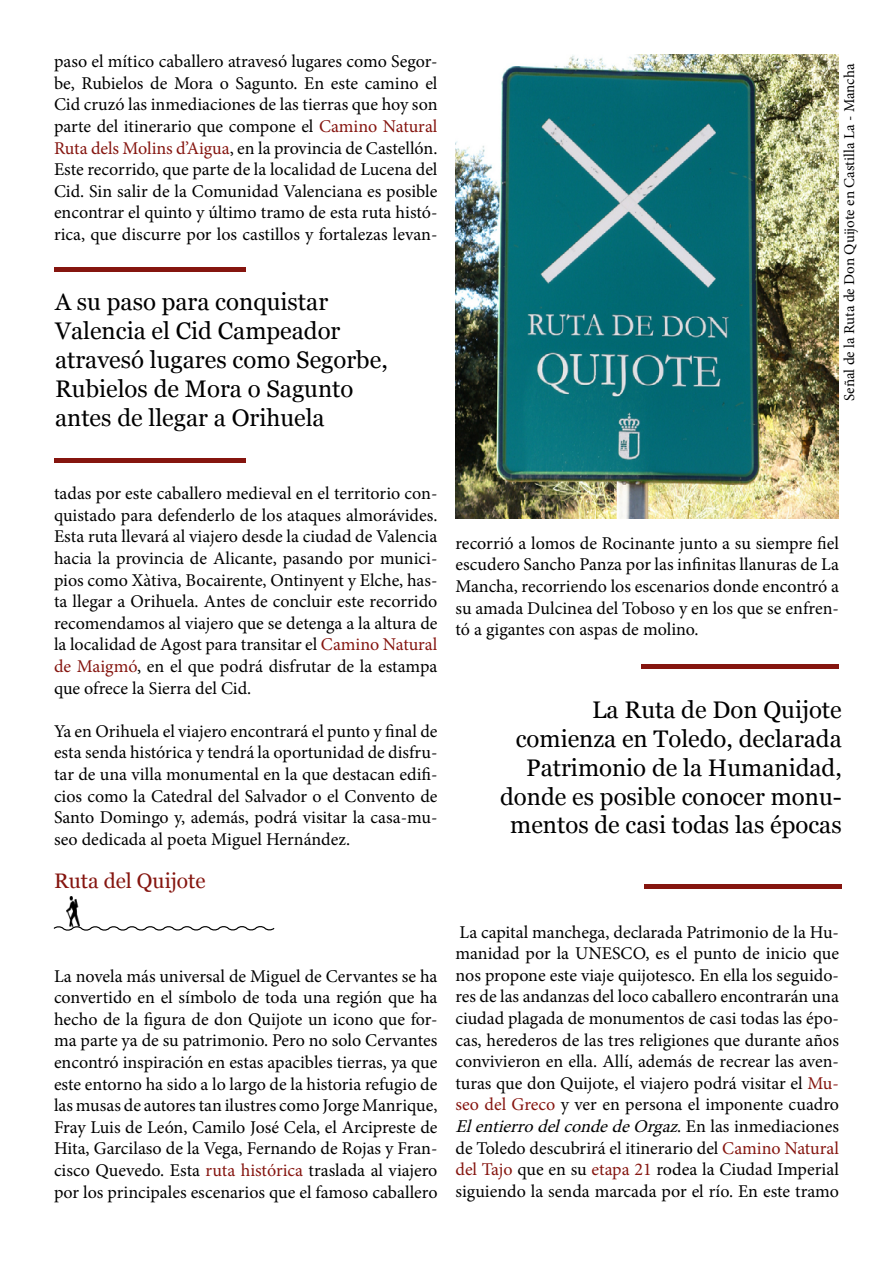
<style>
.page{position:relative;width:893px;height:1263px;background:#fff}
.page>*{position:absolute;margin:0;border:0;box-sizing:border-box;transform-origin:0 0}
.t1{font:24px/28.8px "Georgia";color:#000}
.t2{font:21px "Georgia";color:#85150f}
.t3{font:18px/21.6px "Minion Pro";color:#000;text-align:justify}
.t4{font:15px "Minion Pro";color:#000}
.s1{color:#85150f}
.s2{font-style:italic}
</style>
<div class="page">
<img style="left:455px;top:54px;width:384px;height:465px">
<svg style="left:53px;top:924px;width:222px;height:7px"></svg>
<img style="left:66px;top:896px;width:13px;height:31px">
<div style="left:645px;top:884px;width:197px;height:5px;background:#85150f"></div>
<div style="left:641px;top:664px;width:198px;height:5px;background:#85150f"></div>
<div style="left:54px;top:267px;width:192px;height:5px;background:#85150f"></div>
<div style="left:54px;top:458px;width:192px;height:5px;background:#85150f"></div>
<p class="t3" style="left:54px;top:51px;width:385px">paso el mítico caballero atravesó lugares como Segor&shy;be, Rubielos de Mora o Sagunto. En este camino el Cid cruzó las inmediaciones de las tierras que hoy son parte del itinerario que compone el <span class="s1">Camino Natural Ruta dels Molins d’Aigua</span>, en la provincia de Castellón.<br>Este recorrido, que parte de la localidad de Lucena del Cid. Sin salir de la Comunidad Valenciana es posible encontrar el quinto y último tramo de esta ruta histó&shy;rica, que discurre por los castillos y fortalezas levan-</p>
<h1 class="t1" style="left:55px;top:288px;width:334px">A su paso para conquistar<br>Valencia el Cid Campeador atravesó lugares como Segorbe,<br>Rubielos de Mora o Sagunto antes de llegar a Orihuela</h1>
<p class="t4" style="left:839px;top:401px;width:339px;rotate:-90deg">Señal de la Ruta de Don Quijote en Castilla La - Mancha</p>
<p class="t3" style="left:54px;top:483px;width:385px">tadas por este caballero medieval en el territorio con&shy;quistado para defenderlo de los ataques almorávides.<br>Esta ruta llevará al viajero desde la ciudad de Valencia hacia la provincia de Alicante, pasando por munici&shy;pios como Xàtiva, Bocairente, Ontinyent y Elche, has&shy;ta llegar a Orihuela. Antes de concluir este recorrido recomendamos al viajero que se detenga a la altura de la localidad de Agost para transitar el <span class="s1">Camino Natural de Maigmó</span>, en el que podrá disfrutar de la estampa que ofrece la Sierra del Cid.</p>
<p class="t3" style="left:54px;top:720px;width:385px">Ya en Orihuela el viajero encontrará el punto y final de esta senda histórica y tendrá la oportunidad de disfru&shy;tar de una villa monumental en la que destacan edifi&shy;cios como la Catedral del Salvador o el Convento de Santo Domingo y, además, podrá visitar la casa-mu&shy;seo dedicada al poeta Miguel Hernández.</p>
<p class="t2" style="left:54px;top:868px;width:153px">Ruta del Quijote</p>
<p class="t3" style="left:54px;top:965px;width:385px">La novela más universal de Miguel de Cervantes se ha convertido en el símbolo de toda una región que ha hecho de la figura de don Quijote un icono que for&shy;ma parte ya de su patrimonio. Pero no solo Cervantes encontró inspiración en estas apacibles tierras, ya que este entorno ha sido a lo largo de la historia refugio de las musas de autores tan ilustres como Jorge Manrique, Fray Luis de León, Camilo José Cela, el Arcipreste de Hita, Garcilaso de la Vega, Fernando de Rojas y Fran&shy;cisco Quevedo. Esta <span class="s1">ruta histórica</span> traslada al viajero por los principales escenarios que el famoso caballero</p>
<p class="t3" style="left:455px;top:532px;width:385px">recorrió a lomos de Rocinante junto a su siempre fiel escudero Sancho Panza por las infinitas llanuras de La Mancha, recorriendo los escenarios donde encontró a su amada Dulcinea del Toboso y en los que se enfren&shy;tó a gigantes con aspas de molino.</p>
<h1 class="t1" style="left:500px;top:696px;width:343px;text-align:right">La Ruta de Don Quijote comienza en Toledo, declarada<br>Patrimonio de la Humanidad, donde es posible conocer monu&shy;mentos de casi todas las épocas</h1>
<p class="t3" style="left:455px;top:921px;width:385px">La capital manchega, declarada Patrimonio de la Hu&shy;manidad por la UNESCO, es el punto de inicio que nos propone este viaje quijotesco. En ella los seguido&shy;res de las andanzas del loco caballero encontrarán una ciudad plagada de monumentos de casi todas las épo&shy;cas, herederos de las tres religiones que durante años convivieron en ella. Allí, además de recrear las aven&shy;turas que don Quijote, el viajero podrá visitar el <span class="s1">Mu&shy;seo del Greco</span> y ver en persona el imponente cuadro <span class="s2">ElentierrodelcondedeOrgaz</span>. E n l a s i n m e d i a c i o n e s de Toledo descubrirá el itinerario del <span class="s1">Camino Natural del Tajo</span> que en su <span class="s1">etapa 21</span> rodea la Ciudad Imperial siguiendo la senda marcada por el río. En este tramo</p>
</div>
